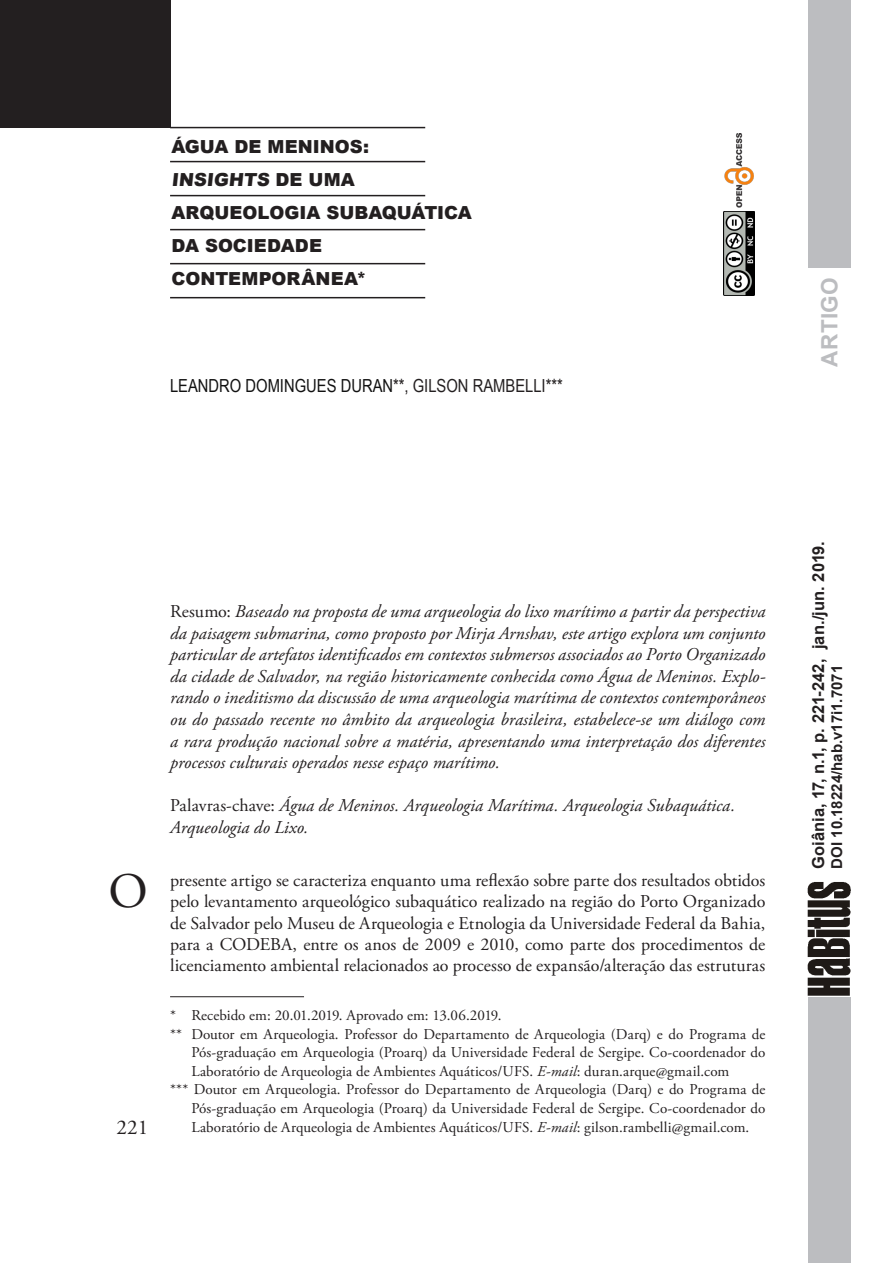
<style>
.page{position:relative;width:893px;height:1263px;background:#fff}
.page>*{position:absolute;margin:0;border:0;box-sizing:border-box;transform-origin:0 0}
.t1{font:49.5px "Adobe Garamond Pro";color:#231f20}
.t2{font:700 22.5px "Arial";letter-spacing:.015em;color:#bcbdc0}
.t3{font:21px "Adobe Garamond Pro";color:#231f20}
.Resumos{font:italic 18px/21.6px "Adobe Garamond Pro";color:#231f20;text-align:justify}
.Capitular{font:18px/21.3px "Adobe Garamond Pro";color:#231f20;text-align:justify}
.Título{font:900 18px/33px "Arial";color:#231f20}
.t4{font:18px "Arial Narrow";color:#111}
.t5{font:700 16.5px "Arial";color:#231f20}
.Notas{font:15px/18.6px "Adobe Garamond Pro";letter-spacing:.005em;color:#231f20;text-align:justify}
.t6{font:700 15px "Arial";color:#231f20}
.s1{color:#231f20}
.s2{font-style:normal}
.s3{font-style:italic}
</style>
<div class="page">
<div style="left:808px;top:995px;width:42px;height:268px;background:#bcbdc0"></div>
<img style="left:808px;top:882px;width:43px;height:114px">
<div style="left:0;top:0;width:170px;height:128px;background:#231f20"></div>
<hr style="left:170px;top:127px;width:255px;height:1px;background:#231f20">
<hr style="left:170px;top:161px;width:255px;height:1px;background:#231f20">
<hr style="left:170px;top:195px;width:255px;height:1px;background:#231f20">
<hr style="left:170px;top:229px;width:255px;height:1px;background:#231f20">
<hr style="left:170px;top:263px;width:255px;height:1px;background:#231f20">
<hr style="left:170px;top:297px;width:255px;height:1px;background:#231f20">
<div style="left:808px;top:0;width:42px;height:268px;background:#bcbdc0"></div>
<hr style="left:170px;top:996px;width:134px;height:1px;background:#231f20">
<img style="left:724px;top:211px;width:30px;height:84px">
<img style="left:725px;top:133px;width:28px;height:74px">
<p class="Título" style="left:171px;top:130px;width:199px">ÁGUA DE MENINOS:</p>
<p class="Título" style="left:171px;top:163px;width:302px">INSIGHTS DE UMA<br>ARQUEOLOGIA SUBAQUÁTICA<br>DA SOCIEDADE<br>CONTEMPORÂNEA*</p>
<p class="t4" style="left:170px;top:372px;width:394px">LEANDRO DOMINGUES DURAN<span class="s1">**, GILSON RAMBELLI***</span></p>
<p class="t2" style="left:814px;top:366px;width:91px;rotate:-90deg">ARTIGO</p>
<p class="t1" style="left:109px;top:861px;width:41px">O</p>
<p class="t3" style="left:116px;top:1114px;width:34px">221</p>
<p class="Resumos" style="left:170px;top:601px;width:597px"><span class="s2">Resumo:</span> Baseado na proposta de uma arqueologia do lixo marítimo a partir da perspectiva da paisagem submarina, como proposto por Mirja Arnshav, este artigo explora um conjunto particular de artefatos identificados em contextos submersos associados ao Porto Organizado da cidade de Salvador, na região historicamente conhecida como Água de Meninos. Explo&shy;rando o ineditismo da discussão de uma arqueologia marítima de contextos contemporâneos ou do passado recente no âmbito da arqueologia brasileira, estabelece-se um diálogo com a rara produção nacional sobre a matéria, apresentando uma interpretação dos diferentes processos culturais operados nesse espaço marítimo.</p>
<p class="Resumos" style="left:170px;top:795px;width:567px"><span class="s2">Palavras-chave:</span> Água de Meninos. Arqueologia Marítima. Arqueologia Subaquática.<br>Arqueologia do Lixo.</p>
<p class="Capitular" style="left:170px;top:870px;width:597px">presente artigo se caracteriza enquanto uma reflexão sobre parte dos resultados obtidos pelo levantamento arqueológico subaquático realizado na região do Porto Organizado de Salvador pelo Museu de Arqueologia e Etnologia da Universidade Federal da Bahia, para a CODEBA, entre os anos de 2009 e 2010, como parte dos procedimentos de licenciamento ambiental relacionados ao processo de expansão/alteração das estruturas</p>
<p class="Notas" style="left:170px;top:1006px;width:333px">* Recebido em: 20.01.2019. Aprovado em: 13.06.2019.</p>
<p class="Notas" style="left:191px;top:1025px;width:575px;text-indent:-21px">** Doutor em Arqueologia. Professor do Departamento de Arqueologia (Darq) e do Programa de Pós-graduação em Arqueologia (Proarq) da Universidade Federal de Sergipe. Co-coordenador do Laboratório de Arqueologia de Ambientes Aquáticos/UFS. <span class="s3">E-mail</span>: duran.arque@gmail.com</p>
<p class="Notas" style="left:191px;top:1081px;width:576px;text-indent:-21px">*** Doutor em Arqueologia. Professor do Departamento de Arqueologia (Darq) e do Programa de Pós-graduação em Arqueologia (Proarq) da Universidade Federal de Sergipe. Co-coordenador do Laboratório de Arqueologia de Ambientes Aquáticos/UFS. <span class="s3">E-mail</span>: gilson.rambelli@gmail.com.</p>
<p class="t5" style="left:807px;top:868px;width:329px;rotate:-90deg">Goiânia, 17, n.1, p. 221-242, jan./jun. 2019.</p>
<p class="t6" style="left:827px;top:868px;width:205px;rotate:-90deg">DOI 10.18224/hab.v17i1.7071</p>
</div>
